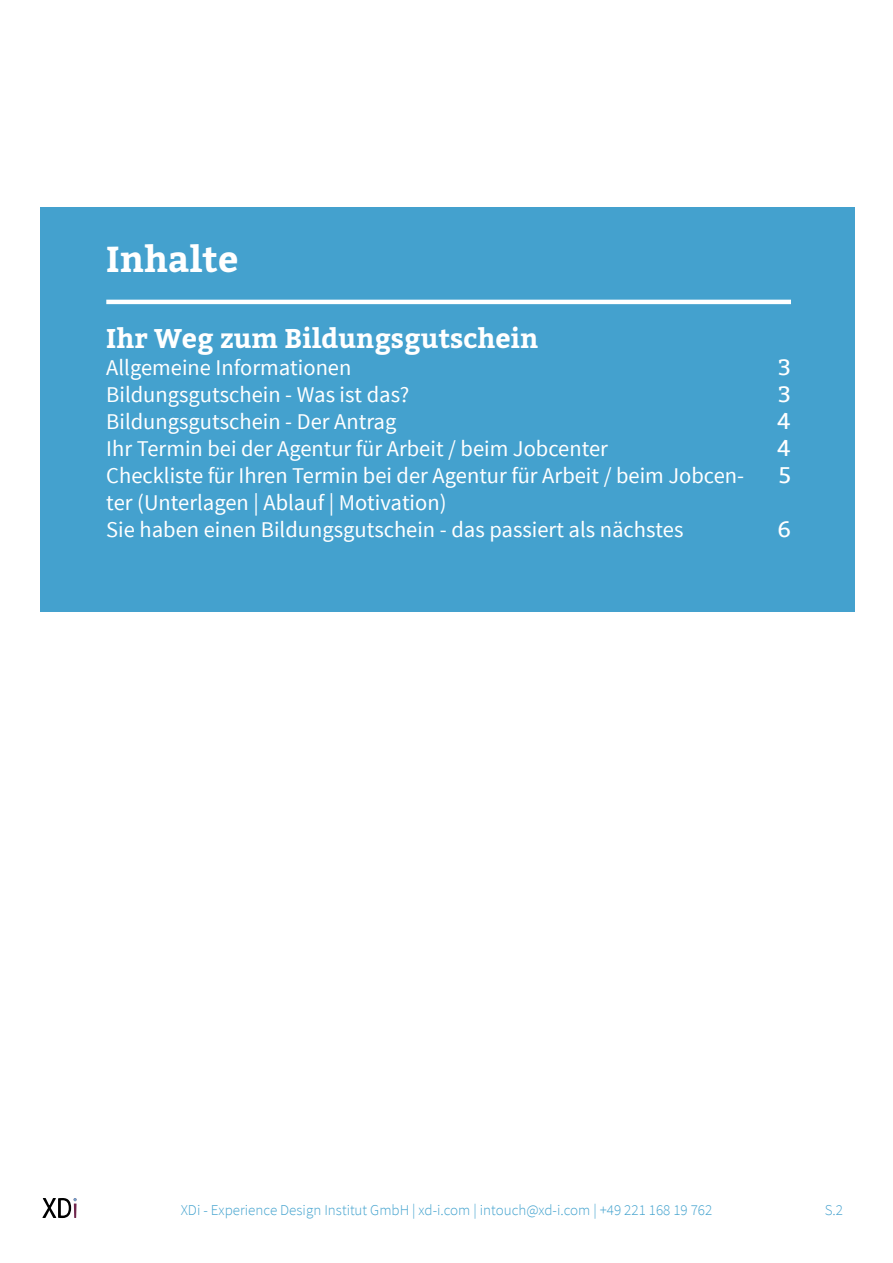
<style>
.page{position:relative;width:893px;height:1263px;background:#fff}
.page>*{position:absolute;margin:0;border:0;box-sizing:border-box;transform-origin:0 0}
.t1{font:700 36px "Bitter";color:#fff}
.t2{font:700 27px "Bitter";color:#fff}
.t3{font:22.5px/27px "Source Sans Pro";color:#fff}
.t4{font:22.5px/27px "Bitter";color:#fff;text-align:justify}
.t5{font:300 15px "Source Sans Pro";color:#42a2ce}
.t6{font:300 15px "Source Sans Pro";color:#44a1ce}
</style>
<div class="page">
<svg style="left:43px;top:1198px;width:34px;height:20px"></svg>
<div style="left:40px;top:207px;width:815px;height:405px;background:#44a1ce"></div>
<hr style="left:106px;top:300px;width:685px;height:4px;background:#fff">
<h1 class="t1" style="left:106px;top:244px;width:133px">Inhalte</h1>
<p class="t2" style="left:106px;top:326px;width:434px">Ihr Weg zum Bildungsgutschein</p>
<p class="t3" style="left:106px;top:356px;width:639px">Allgemeine Informationen<br>Bildungsgutschein - Was ist das?<br>Bildungsgutschein - Der Antrag<br>Ihr Termin bei der Agentur für Arbeit / beim Jobcenter<br>Checkliste für Ihren Termin bei der Agentur für Arbeit / beim Jobcen&shy;ter (Unterlagen | Ablauf | Motivation)<br>Sie haben einen Bildungsgutschein - das passiert als nächstes</p>
<p class="t4" style="left:777px;top:353px;width:15px">3<br>3<br>4<br>4<br>5</p>
<p class="t4" style="left:777px;top:515px;width:15px">6</p>
<p class="t5" style="left:181px;top:1203px;width:533px">XDi - Experience Design Institut GmbH | xd-i.com | intouch@xd-i.com | +49 221 168 19 762</p>
<p class="t6" style="left:825px;top:1201px;width:20px">S.2</p>
</div>
